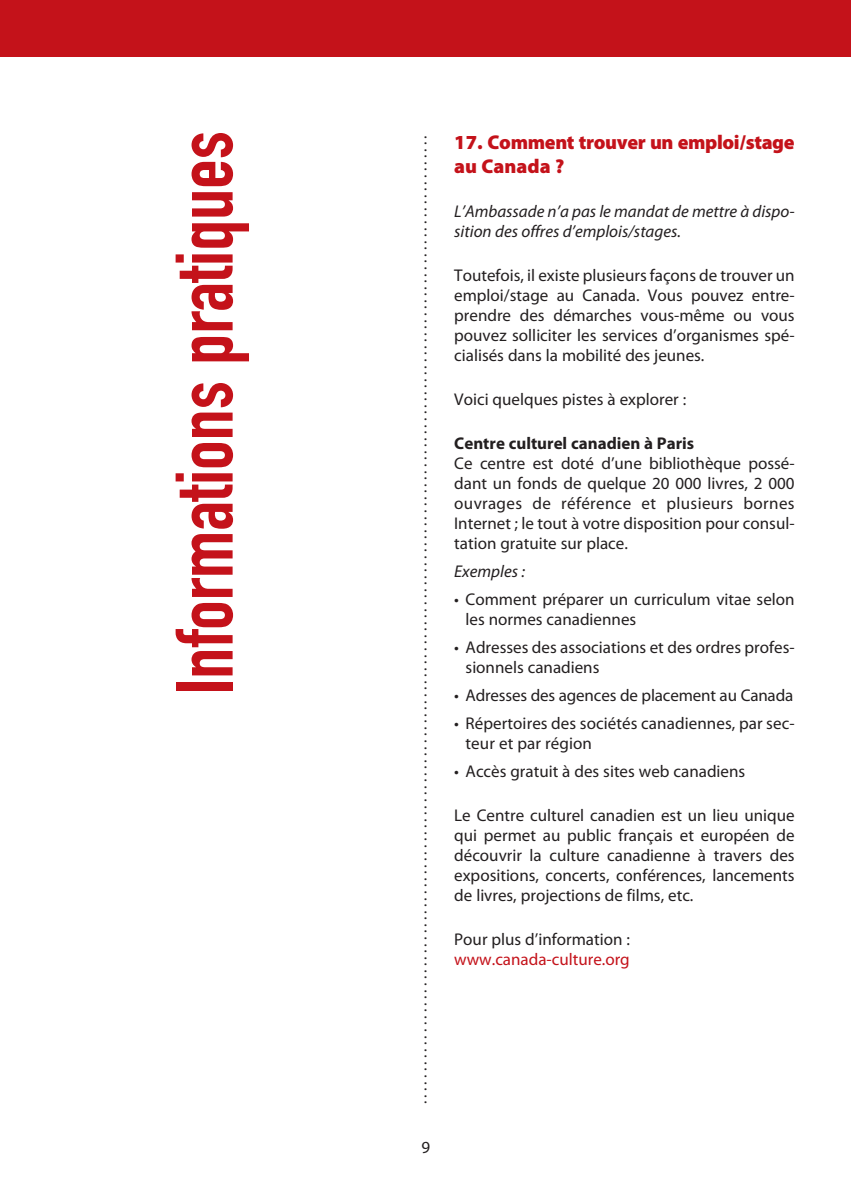
<style>
.page{position:relative;width:851px;height:1191px;background:#fff}
.page>*{position:absolute;margin:0;border:0;box-sizing:border-box;transform-origin:0 0}
.t1{font:80px "DIN Engschrift";color:#c4121a}
.t2{font:900 20px/24px "Myriad Pro";letter-spacing:-.015em;color:#c4121a}
.t3{font:17px/20px "Myriad Pro";color:#231f20;text-align:justify}
.t4{font:italic 17px/20px "Myriad Pro";color:#231f20}
.t5{font:700 17px "Myriad Pro";color:#231f20}
.t6{font:17px "Myriad Pro";color:#c4121a}
.t7{font:16px "Myriad Pro";color:#231f20}
</style>
<div class="page">
<div style="left:0;top:1px;width:850px;height:56px;background:#c4121a"></div>
<h1 class="t1" style="left:175px;top:695px;width:565px;rotate:-90deg">Informations pratiques</h1>
<p class="t7" style="left:415px;top:1104px;width:970px;rotate:-90deg">....................................................................................................................................................</p>
<p class="t3" style="left:421px;top:1138px;width:10px">9</p>
<p class="t2" style="left:454px;top:131px;width:342px">17. Comment trouver un emploi/stage au Canada ?</p>
<p class="t4" style="left:454px;top:202px;width:342px">L’Ambassade n’a pas le mandat de mettre à dispo&shy;sition des offres d’emplois/stages.</p>
<p class="t3" style="left:454px;top:266px;width:342px">Toutefois, il existe plusieurs façons de trouver un emploi/stage au Canada. Vous pouvez entre&shy;prendre des démarches vous-même ou vous pouvez solliciter les services d’organismes spé&shy;cialisés dans la mobilité des jeunes.</p>
<p class="t3" style="left:454px;top:390px;width:233px">Voici quelques pistes à explorer :</p>
<p class="t5" style="left:454px;top:436px;width:241px">Centre culturel canadien à Paris</p>
<p class="t3" style="left:454px;top:454px;width:342px">Ce centre est doté d’une bibliothèque possé&shy;dant un fonds de quelque 20 000 livres, 2 000 ouvrages de référence et plusieurs bornes Internet ; le tout à votre disposition pour consul&shy;tation gratuite sur place.</p>
<p class="t4" style="left:454px;top:562px;width:72px">Exemples :</p>
<p class="t3" style="left:465px;top:590px;width:330px;text-indent:-11px">• Comment préparer un curriculum vitae selon les normes canadiennes</p>
<p class="t3" style="left:465px;top:638px;width:330px;text-indent:-11px">• Adresses des associations et des ordres profes&shy;sionnels canadiens</p>
<p class="t3" style="left:454px;top:686px;width:340px">• Adresses des agences de placement au Canada</p>
<p class="t3" style="left:465px;top:714px;width:330px;text-indent:-11px">• Répertoires des sociétés canadiennes, par sec&shy;teur et par région</p>
<p class="t3" style="left:454px;top:762px;width:292px">• Accès gratuit à des sites web canadiens</p>
<p class="t3" style="left:454px;top:806px;width:342px">Le Centre culturel canadien est un lieu unique qui permet au public français et européen de découvrir la culture canadienne à travers des expositions, concerts, conférences, lancements de livres, projections de films, etc.</p>
<p class="t3" style="left:454px;top:930px;width:177px">Pour plus d’information :</p>
<p class="t6" style="left:454px;top:952px;width:177px">www.canada-culture.org</p>
</div>
